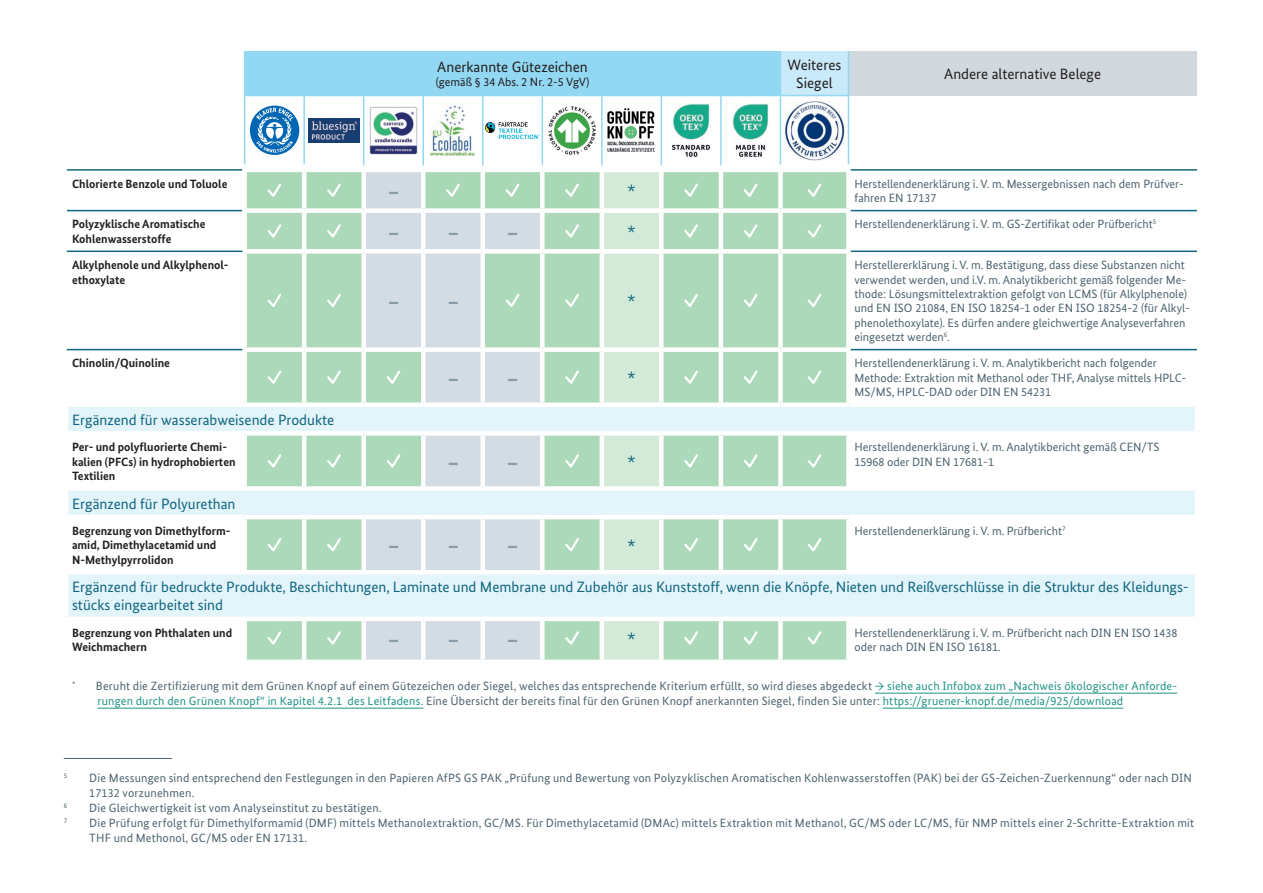
<style>
.page{position:relative;width:1263px;height:893px;background:#fff}
.page>*{position:absolute;margin:0;border:0;box-sizing:border-box;transform-origin:0 0}
.Table_cell_NO{font:33px "Bundes Sans";color:#889ba6}
.Table_cell_Sternchen{font:18px "Bundes Sans";color:#12667f}
.Table_Bezeichnung{font:15px/18px "Bundes Sans";color:#12667f}
.Table_Bezeichnung-2{font:15px/18px "Bundes Sans";color:#231f20;text-align:center}
.Fußnote{font:12px/14.4px "Bundes Sans";letter-spacing:.005em;color:#4d636e}
.t1{font:700 12px/14.4px "Bundes Sans";color:#231f20}
.t2{font:12px "Bundes Sans";color:#231f20}
.Fußnote-2{font:7.05px "Bundes Sans";color:#4d636e}
.s1{color:#1f9386}
</style>
<div class="page">
<div style="left:245px;top:51px;width:535px;height:45px;background:#92d8f3"></div>
<div style="left:780px;top:51px;width:68px;height:45px;background:#c9eaf8"></div>
<div style="left:848px;top:51px;width:349px;height:45px;background:#d1d9df"></div>
<svg style="left:68px;top:407px;width:1127px;height:210px"></svg>
<div style="left:64px;top:486px;width:181px;height:5px;background:#fff"></div>
<div style="left:848px;top:486px;width:351px;height:5px;background:#fff"></div>
<hr style="left:64px;top:515px;width:181px;height:4px;background:#fff">
<hr style="left:848px;top:515px;width:351px;height:4px;background:#fff">
<hr style="left:244px;top:51px;width:1px;height:44px;background:#92d8f3">
<hr style="left:67px;top:169px;width:175px;height:2px;background:#12667f">
<hr style="left:780px;top:51px;width:1px;height:44px;background:#92d8f3">
<hr style="left:67px;top:210px;width:175px;height:1px;background:#12667f">
<hr style="left:848px;top:51px;width:1px;height:44px;background:#92d8f3">
<hr style="left:244px;top:95px;width:60px;height:1px;background:#92d8f3">
<hr style="left:780px;top:95px;width:69px;height:1px;background:#92d8f3">
<hr style="left:303px;top:96px;width:2px;height:69px;background:#92d8f3">
<hr style="left:363px;top:96px;width:1px;height:69px;background:#92d8f3">
<hr style="left:422px;top:96px;width:2px;height:69px;background:#92d8f3">
<hr style="left:482px;top:96px;width:1px;height:69px;background:#92d8f3">
<hr style="left:542px;top:96px;width:1px;height:69px;background:#92d8f3">
<hr style="left:601px;top:96px;width:2px;height:69px;background:#92d8f3">
<hr style="left:661px;top:96px;width:1px;height:69px;background:#92d8f3">
<hr style="left:720px;top:96px;width:2px;height:69px;background:#92d8f3">
<hr style="left:780px;top:96px;width:1px;height:69px;background:#92d8f3">
<hr style="left:848px;top:96px;width:1px;height:69px;background:#92d8f3">
<hr style="left:244px;top:96px;width:1px;height:69px;background:#92d8f3">
<div style="left:242px;top:436px;width:5px;height:50px;background:#fff"></div>
<div style="left:846px;top:436px;width:5px;height:50px;background:#fff"></div>
<div style="left:242px;top:519px;width:5px;height:51px;background:#fff"></div>
<div style="left:846px;top:519px;width:5px;height:51px;background:#fff"></div>
<hr style="left:851px;top:169px;width:346px;height:2px;background:#12667f">
<hr style="left:67px;top:251px;width:175px;height:1px;background:#12667f">
<hr style="left:851px;top:251px;width:346px;height:1px;background:#12667f">
<hr style="left:67px;top:349px;width:175px;height:1px;background:#12667f">
<hr style="left:851px;top:349px;width:346px;height:1px;background:#12667f">
<hr style="left:851px;top:210px;width:346px;height:1px;background:#12667f">
<div style="left:64px;top:431px;width:181px;height:5px;background:#fff"></div>
<div style="left:848px;top:431px;width:351px;height:5px;background:#fff"></div>
<hr style="left:64px;top:570px;width:181px;height:4px;background:#fff">
<hr style="left:848px;top:570px;width:351px;height:4px;background:#fff">
<svg style="left:250px;top:106px;width:49px;height:49px"></svg>
<img style="left:308px;top:119px;width:51px;height:23px">
<img style="left:369px;top:107px;width:48px;height:48px">
<img style="left:430px;top:105px;width:45px;height:51px">
<img style="left:486px;top:123px;width:53px;height:15px">
<img style="left:548px;top:106px;width:48px;height:49px">
<img style="left:607px;top:108px;width:48px;height:44px">
<img style="left:672px;top:104px;width:38px;height:53px">
<img style="left:732px;top:104px;width:37px;height:53px">
<img style="left:784px;top:102px;width:60px;height:59px">
<svg style="left:245px;top:170px;width:603px;height:490px;background:#cae5d7"></svg>
<hr style="left:875px;top:693px;width:302px;height:1px;background:#1f9386">
<hr style="left:98px;top:708px;width:325px;height:1px;background:#1f9386">
<hr style="left:883px;top:708px;width:240px;height:1px;background:#1f9386">
<hr style="left:64px;top:758px;width:108px;height:1px;background:#4d636e">
<p class="t1" style="left:72px;top:176px;width:157px">Chlorierte Benzole und Toluole</p>
<p class="t1" style="left:72px;top:217px;width:135px">Polyzyklische Aromatische<br>Kohlenwasserstoffe</p>
<p class="t1" style="left:72px;top:258px;width:158px">Alkylphenole und Alkylphenol&shy;ethoxylate</p>
<p class="t1" style="left:72px;top:356px;width:99px">Chinolin/Quinoline</p>
<p class="Table_Bezeichnung" style="left:72px;top:411px;width:264px">Ergänzend für wasserabweisende Produkte</p>
<p class="t1" style="left:72px;top:440px;width:165px">Per- und polyfluorierte Chemi&shy;kalien (PFCs) in hydrophobierten<br>Textilien</p>
<p class="Table_Bezeichnung" style="left:72px;top:494px;width:165px">Ergänzend für Polyurethan</p>
<p class="t1" style="left:72px;top:523px;width:160px">Begrenzung von Dimethylform&shy;amid, Dimethylacetamid und<br>N-Methylpyrrolidon</p>
<p class="Table_Bezeichnung-2" style="left:437px;top:58px;width:152px">Anerkannte Gütezeichen</p>
<p class="t2" style="left:436px;top:75px;width:155px">(gemäß § 34 Abs. 2 Nr. 2-5 VgV)</p>
<p class="Table_cell_NO" style="left:387px;top:172px;width:15px">-</p>
<p class="Table_cell_NO" style="left:387px;top:212px;width:15px">-</p>
<p class="Table_cell_NO" style="left:447px;top:212px;width:15px">-</p>
<p class="Table_cell_NO" style="left:506px;top:212px;width:15px">-</p>
<p class="Table_cell_NO" style="left:387px;top:282px;width:15px">-</p>
<p class="Table_cell_NO" style="left:447px;top:282px;width:15px">-</p>
<p class="Table_cell_NO" style="left:447px;top:358px;width:15px">-</p>
<p class="Table_cell_NO" style="left:506px;top:358px;width:15px">-</p>
<p class="Table_cell_NO" style="left:447px;top:442px;width:15px">-</p>
<p class="Table_cell_NO" style="left:506px;top:442px;width:15px">-</p>
<p class="Table_cell_NO" style="left:387px;top:526px;width:15px">-</p>
<p class="Table_cell_NO" style="left:447px;top:526px;width:15px">-</p>
<p class="Table_cell_NO" style="left:506px;top:526px;width:15px">-</p>
<p class="Table_Bezeichnung-2" style="left:787px;top:56px;width:55px">Weiteres<br>Siegel</p>
<p class="Table_Bezeichnung-2" style="left:944px;top:65px;width:158px">Andere alternative Belege</p>
<p class="Table_cell_Sternchen" style="left:627px;top:180px;width:10px">*</p>
<p class="Fußnote" style="left:854px;top:176px;width:331px">Herstellendenerklärung i. V. m. Messergebnissen nach dem Prüfver&shy;fahren EN 17137</p>
<p class="Table_cell_Sternchen" style="left:627px;top:221px;width:10px">*</p>
<p class="Fußnote" style="left:854px;top:217px;width:303px">Herstellendenerklärung i. V. m. GS-Zertifikat oder Prüfbericht<sup>5</sup></p>
<p class="Table_cell_Sternchen" style="left:627px;top:290px;width:10px">*</p>
<p class="Table_cell_Sternchen" style="left:627px;top:367px;width:10px">*</p>
<p class="Table_cell_Sternchen" style="left:627px;top:451px;width:10px">*</p>
<p class="Table_cell_Sternchen" style="left:627px;top:534px;width:10px">*</p>
<p class="Fußnote" style="left:854px;top:258px;width:337px">Herstellererklärung i. V. m. Bestätigung, dass diese Substanzen nicht verwendet werden, und i.V. m. Analytikbericht gemäß folgender Me&shy;thode: Lösungsmittelextraktion gefolgt von LCMS (für Alkylphenole) und EN ISO 21084, EN ISO 18254-1 oder EN ISO 18254-2 (für Alkyl&shy;phenolethoxylate). Es dürfen andere gleichwertige Analyseverfahren eingesetzt werden<sup>6</sup>.</p>
<p class="Fußnote" style="left:854px;top:356px;width:333px">Herstellendenerklärung i. V. m. Analytikbericht nach folgender<br>Methode: Extraktion mit Methanol oder THF, Analyse mittels HPLC-<br>MS/MS, HPLC-DAD oder DIN EN 54231</p>
<p class="Fußnote" style="left:854px;top:440px;width:307px">Herstellendenerklärung i. V. m. Analytikbericht gemäß CEN/TS<br>15968 oder DIN EN 17681-1</p>
<p class="Fußnote" style="left:854px;top:523px;width:213px">Herstellendenerklärung i. V. m. Prüfbericht<sup>7</sup></p>
<p class="Table_Bezeichnung" style="left:72px;top:578px;width:1118px">Ergänzend für bedruckte Produkte, Beschichtungen, Laminate und Membrane und Zubehör aus Kunststoff, wenn die Knöpfe, Nieten und Reißverschlüsse in die Struktur des Kleidungs&shy;stücks eingearbeitet sind</p>
<p class="t1" style="left:72px;top:625px;width:162px">Begrenzung von Phthalaten und<br>Weichmachern</p>
<p class="Table_cell_NO" style="left:387px;top:619px;width:15px">-</p>
<p class="Table_cell_NO" style="left:447px;top:619px;width:15px">-</p>
<p class="Table_cell_NO" style="left:506px;top:619px;width:15px">-</p>
<p class="Table_cell_Sternchen" style="left:627px;top:628px;width:10px">*</p>
<p class="Fußnote" style="left:854px;top:625px;width:324px">Herstellendenerklärung i. V. m. Prüfbericht nach DIN EN ISO 1438 oder nach DIN EN ISO 16181.</p>
<p class="Fußnote" style="left:98px;top:678px;width:1081px;line-height:15px;text-indent:-26px"><sup>*</sup> Beruht die Zertifizierung mit dem Grünen Knopf auf einem Gütezeichen oder Siegel, welches das entsprechende Kriterium erfüllt, so wird dieses abgedeckt <span class="s1">→ siehe auch Infobox zum „Nachweis ökologischer Anforde&shy;rungen durch den Grünen Knopf“ in Kapitel 4.2.1 des Leitfadens.</span> Eine Übersicht der bereits final für den Grünen Knopf anerkannten Siegel, finden Sie unter: <span class="s1">https://gruener-knopf.de/media/925/download</span></p>
<p class="Fußnote-2" style="left:64px;top:771px;width:5px">5</p>
<p class="Fußnote" style="left:89px;top:770px;width:1104px;line-height:15px">Die Messungen sind entsprechend den Festlegungen in den Papieren AfPS GS PAK „Prüfung und Bewertung von Polyzyklischen Aromatischen Kohlenwasserstoffen (PAK) bei der GS-Zeichen-Zuerkennung“ oder nach DIN<br>17132 vorzunehmen.</p>
<p class="Fußnote-2" style="left:64px;top:801px;width:5px">6</p>
<p class="Fußnote" style="left:89px;top:800px;width:294px">Die Gleichwertigkeit ist vom Analyseinstitut zu bestätigen.</p>
<p class="Fußnote-2" style="left:64px;top:816px;width:5px">7</p>
<p class="Fußnote" style="left:89px;top:815px;width:1106px;line-height:15px">Die Prüfung erfolgt für Dimethylformamid (DMF) mittels Methanolextraktion, GC/MS. Für Dimethylacetamid (DMAc) mittels Extraktion mit Methanol, GC/MS oder LC/MS, für NMP mittels einer 2-Schritte-Extraktion mit<br>THF und Methonol, GC/MS oder EN 17131.</p>
</div>
